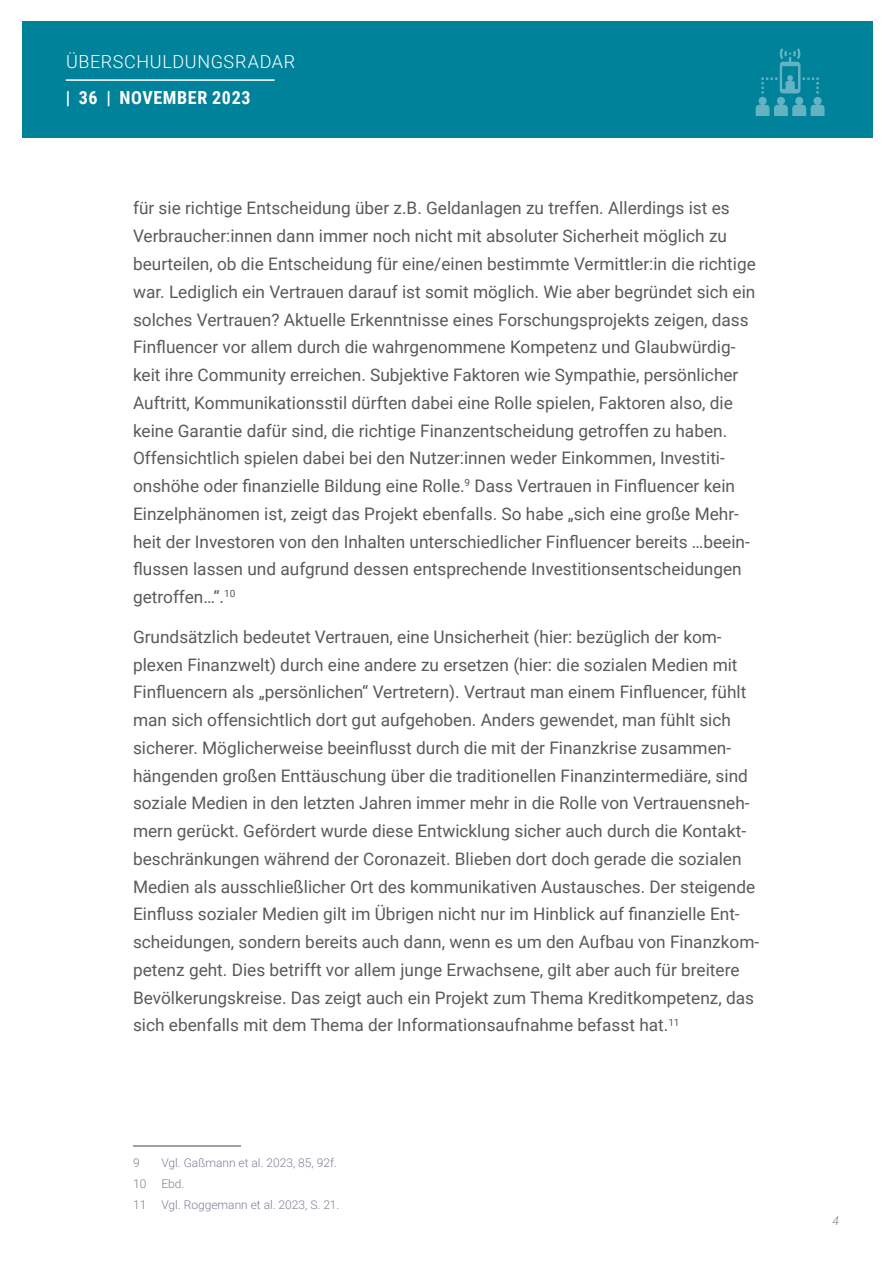
<style>
.page{position:relative;width:893px;height:1263px;background:#fff}
.page>*{position:absolute;margin:0;border:0;box-sizing:border-box;transform-origin:0 0}
.t1{font:300 18px "Roboto";letter-spacing:.035em;color:#fff}
.t2{font:700 18px "Roboto Condensed";letter-spacing:.035em;color:#fff}
.t3{font:17.25px/27.8px "Roboto";color:#595a5a}
.t4{font:300 12px "Roboto";color:#7c8191}
.t5{font:italic 300 12px "Roboto";color:#7c8191}
</style>
<div class="page">
<div style="left:22px;top:21px;width:850px;height:117px;background:#00829b"></div>
<img style="left:755px;top:49px;width:70px;height:67px">
<hr style="left:66px;top:79px;width:209px;height:2px;background:#fff">
<hr style="left:133px;top:1145px;width:108px;height:1px;background:#3f434d">
<p class="t1" style="left:66px;top:48px;width:231px">ÜBERSCHULDUNGSRADAR</p>
<p class="t2" style="left:66px;top:85px;width:186px">| 36 | NOVEMBER 2023</p>
<p class="t3" style="left:133px;top:194px;width:624px">für sie richtige Entscheidung über z.B. Geldanlagen zu treffen. Allerdings ist es Verbraucher:innen dann immer noch nicht mit absoluter Sicherheit möglich zu beurteilen, ob die Entscheidung für eine/einen bestimmte Vermittler:in die richtige war. Lediglich ein Vertrauen darauf ist somit möglich. Wie aber begründet sich ein solches Vertrauen? Aktuelle Erkenntnisse eines Forschungsprojekts zeigen, dass Finfluencer vor allem durch die wahrgenommene Kompetenz und Glaubwürdig&shy;keit ihre Community erreichen. Subjektive Faktoren wie Sympathie, persönlicher Auftritt, Kommunikationsstil dürften dabei eine Rolle spielen, Faktoren also, die keine Garantie dafür sind, die richtige Finanzentscheidung getroffen zu haben.<br>Offensichtlich spielen dabei bei den Nutzer:innen weder Einkommen, Investiti&shy;onshöhe oder finanzielle Bildung eine Rolle.<sup>9</sup> Dass Vertrauen in Finfluencer kein Einzelphänomen ist, zeigt das Projekt ebenfalls. So habe „sich eine große Mehr&shy;heit der Investoren von den Inhalten unterschiedlicher Finfluencer bereits …beein&shy;flussen lassen und aufgrund dessen entsprechende Investitionsentscheidungen getroffen…“.<sup>10</sup></p>
<p class="t3" style="left:133px;top:622px;width:628px">Grundsätzlich bedeutet Vertrauen, eine Unsicherheit (hier: bezüglich der kom&shy;plexen Finanzwelt) durch eine andere zu ersetzen (hier: die sozialen Medien mit Finfluencern als „persönlichen“ Vertretern). Vertraut man einem Finfluencer, fühlt man sich offensichtlich dort gut aufgehoben. Anders gewendet, man fühlt sich sicherer. Möglicherweise beeinflusst durch die mit der Finanzkrise zusammen&shy;hängenden großen Enttäuschung über die traditionellen Finanzintermediäre, sind soziale Medien in den letzten Jahren immer mehr in die Rolle von Vertrauensneh&shy;mern gerückt. Gefördert wurde diese Entwicklung sicher auch durch die Kontakt&shy;beschränkungen während der Coronazeit. Blieben dort doch gerade die sozialen Medien als ausschließlicher Ort des kommunikativen Austausches. Der steigende Einfluss sozialer Medien gilt im Übrigen nicht nur im Hinblick auf finanzielle Ent&shy;scheidungen, sondern bereits auch dann, wenn es um den Aufbau von Finanzkom&shy;petenz geht. Dies betrifft vor allem junge Erwachsene, gilt aber auch für breitere Bevölkerungskreise. Das zeigt auch ein Projekt zum Thema Kreditkompetenz, das sich ebenfalls mit dem Thema der Informationsaufnahme befasst hat.<sup>11</sup></p>
<p class="t4" style="left:133px;top:1154px;width:8px">9</p>
<p class="t4" style="left:161px;top:1154px;width:177px">Vgl. Gaßmann et al. 2023, 85, 92f.</p>
<p class="t4" style="left:133px;top:1175px;width:15px">10</p>
<p class="t4" style="left:161px;top:1175px;width:25px">Ebd.</p>
<p class="t4" style="left:133px;top:1196px;width:15px">11</p>
<p class="t4" style="left:161px;top:1196px;width:180px">Vgl. Roggemann et al. 2023, S. 21.</p>
<p class="t5" style="left:832px;top:1213px;width:8px">4</p>
</div>
